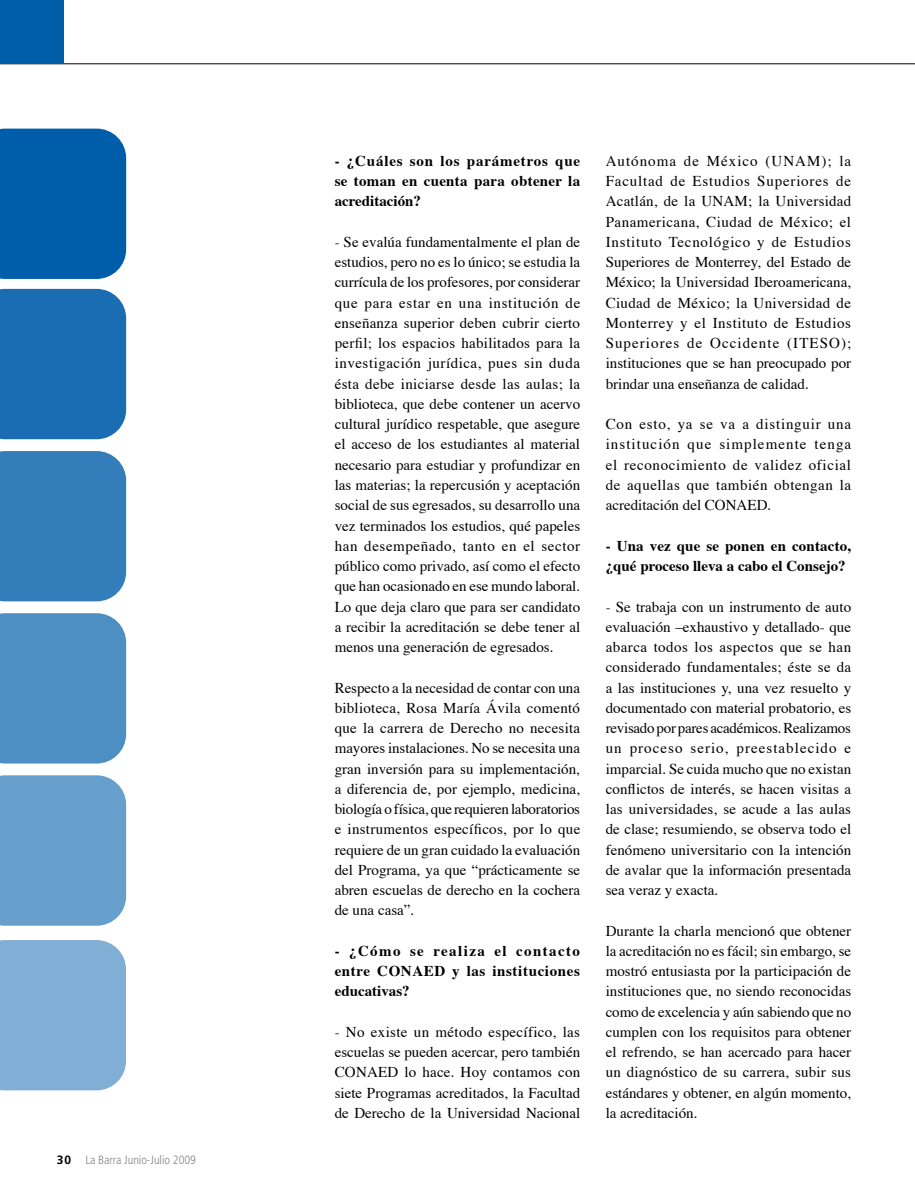
<style>
.page{position:relative;width:915px;height:1191px;background:#fff}
.page>*{position:absolute;margin:0;border:0;box-sizing:border-box;transform-origin:0 0}
.t1{font:15px/20.2px "Times";color:#000;text-align:justify}
.t2{font:700 15px/20.2px "Times";letter-spacing:.01em;color:#000;text-align:justify}
.t3{font:300 condensed 12px "Frutiger";color:#808285}
.s1{font-weight:700;font-stretch:normal;color:#000}
</style>
<div class="page">
<hr style="left:0;top:64px;width:914px;height:1px;background:#000">
<div style="left:0;top:0;width:64px;height:64px;background:#005ea8"></div>
<div style="left:0;top:940px;width:126px;height:150px;background:#80aed4"></div>
<div style="left:0;top:613px;width:126px;height:150px;background:#4d8ec3"></div>
<div style="left:0;top:775px;width:126px;height:150px;background:#669ecc"></div>
<div style="left:0;top:289px;width:126px;height:150px;background:#1a6db2"></div>
<div style="left:0;top:451px;width:126px;height:150px;background:#337dbb"></div>
<div style="left:0;top:129px;width:126px;height:150px;background:#005daa"></div>
<p class="t3" style="left:57px;top:1153px;width:141px"><span class="s1">30</span> La Barra Junio-Julio 2009</p>
<p class="t2" style="left:334px;top:151px;width:247px">- ¿Cuáles son los parámetros que se toman en cuenta para obtener la acreditación?</p>
<p class="t1" style="left:334px;top:233px;width:247px">- Se evalúa fundamentalmente el plan de estudios, pero no es lo único; se estudia la currícula de los profesores, por considerar que para estar en una institución de enseñanza superior deben cubrir cierto perfil; los espacios habilitados para la investigación jurídica, pues sin duda ésta debe iniciarse desde las aulas; la biblioteca, que debe contener un acervo cultural jurídico respetable, que asegure el acceso de los estudiantes al material necesario para estudiar y profundizar en las materias; la repercusión y aceptación social de sus egresados, su desarrollo una vez terminados los estudios, qué papeles han desempeñado, tanto en el sector público como privado, así como el efecto que han ocasionado en ese mundo laboral.<br>Lo que deja claro que para ser candidato a recibir la acreditación se debe tener al menos una generación de egresados.</p>
<p class="t1" style="left:334px;top:678px;width:247px">Respecto a la necesidad de contar con una biblioteca, Rosa María Ávila comentó que la carrera de Derecho no necesita mayores instalaciones. No se necesita una gran inversión para su implementación, a diferencia de, por ejemplo, medicina, biología o física, que requieren laboratorios e instrumentos específicos, por lo que requiere de un gran cuidado la evaluación del Programa, ya que “prácticamente se abren escuelas de derecho en la cochera de una casa”.</p>
<p class="t2" style="left:334px;top:941px;width:247px">- ¿Cómo se realiza el contacto entre CONAED y las instituciones educativas?</p>
<p class="t1" style="left:334px;top:1022px;width:247px">- No existe un método específico, las escuelas se pueden acercar, pero también CONAED lo hace. Hoy contamos con siete Programas acreditados, la Facultad de Derecho de la Universidad Nacional</p>
<p class="t1" style="left:605px;top:152px;width:247px">Autónoma de México (UNAM); la Facultad de Estudios Superiores de Acatlán, de la UNAM; la Universidad Panamericana, Ciudad de México; el Instituto Tecnológico y de Estudios Superiores de Monterrey, del Estado de México; la Universidad Iberoamericana, Ciudad de México; la Universidad de Monterrey y el Instituto de Estudios Superiores de Occidente (ITESO); instituciones que se han preocupado por brindar una enseñanza de calidad.</p>
<p class="t1" style="left:605px;top:415px;width:247px">Con esto, ya se va a distinguir una institución que simplemente tenga el reconocimiento de validez oficial de aquellas que también obtengan la acreditación del CONAED.</p>
<p class="t2" style="left:605px;top:536px;width:247px">- Una vez que se ponen en contacto, ¿qué proceso lleva a cabo el Consejo?</p>
<p class="t1" style="left:605px;top:597px;width:247px">- Se trabaja con un instrumento de auto evaluación –exhaustivo y detallado- que abarca todos los aspectos que se han considerado fundamentales; éste se da a las instituciones y, una vez resuelto y documentado con material probatorio, es revisado por pares académicos. Realizamos un proceso serio, preestablecido e imparcial. Se cuida mucho que no existan conflictos de interés, se hacen visitas a las universidades, se acude a las aulas de clase; resumiendo, se observa todo el fenómeno universitario con la intención de avalar que la información presentada sea veraz y exacta.</p>
<p class="t1" style="left:605px;top:921px;width:247px">Durante la charla mencionó que obtener la acreditación no es fácil; sin embargo, se mostró entusiasta por la participación de instituciones que, no siendo reconocidas como de excelencia y aún sabiendo que no cumplen con los requisitos para obtener el refrendo, se han acercado para hacer un diagnóstico de su carrera, subir sus estándares y obtener, en algún momento, la acreditación.</p>
</div>
